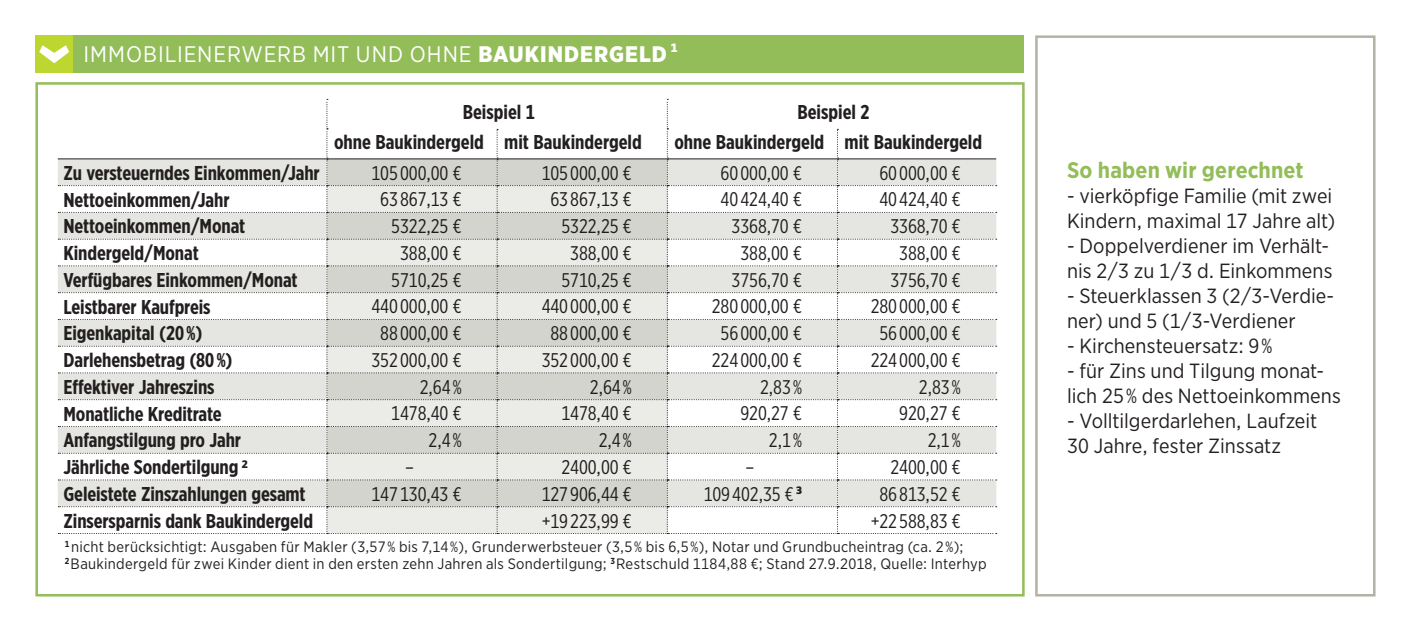
<style>
.page{position:relative;width:1411px;height:638px;background:#fff}
.page>*{position:absolute;margin:0;border:0;box-sizing:border-box;transform-origin:0 0}
.ES_TAB_HL_Mager{font:22.5px "Gotham Narrow";letter-spacing:.04em;color:#fff}
.ES_Marginale_Erklaer{font:700 22.5px "Gotham Narrow";letter-spacing:.005em;color:#93bd59}
.ES_Marginale_Erklaer-2{font:20.5px/25px "Gotham Narrow";letter-spacing:.005em;color:#231f20}
.ES_Tab_Tabelle_bold{font:700 20px "Gotham X Narrow";letter-spacing:-.005em;color:#231f20}
.ES_Tab_Tabelle_Kopf{font:700 20px "Gotham X Narrow";color:#231f20}
.ES_Tab_Tabelle{font:19.75px "Gotham X Narrow";letter-spacing:-.005em;color:#231f20}
.ES_TAB_Fussnote{font:15px/17.5px "Gotham Narrow";letter-spacing:.02em;color:#231f20}
.s1{font-weight:900}
</style>
<div class="page">
<div style="left:1035px;top:35px;width:340px;height:561px;background:#fff;border:2px solid #b2b2a5"></div>
<div style="left:36px;top:35px;width:987px;height:38px;background:#93bd59"></div>
<div style="left:36px;top:35px;width:37px;height:38px;background:#bed630"></div>
<svg style="left:39px;top:45px;width:30px;height:18px"></svg>
<svg style="left:58px;top:99px;width:938px;height:435px"></svg>
<svg style="left:327px;top:159px;width:340px;height:374px;background:#dcdcd7"></svg>
<p class="ES_TAB_HL_Mager" style="left:84px;top:40px;width:595px">IMMOBILIENERWERB MIT UND OHNE <span class="s1">BAUKINDERGELD</span> <sup>1</sup></p>
<p class="ES_Tab_Tabelle_Kopf" style="left:463px;top:100px;width:74px">Beispiel 1</p>
<p class="ES_Tab_Tabelle_Kopf" style="left:797px;top:100px;width:74px">Beispiel 2</p>
<p class="ES_Tab_Tabelle_Kopf" style="left:334px;top:130px;width:151px">ohne Baukindergeld</p>
<p class="ES_Tab_Tabelle_Kopf" style="left:504px;top:130px;width:139px">mit Baukindergeld</p>
<p class="ES_Tab_Tabelle_Kopf" style="left:674px;top:130px;width:151px">ohne Baukindergeld</p>
<p class="ES_Tab_Tabelle_Kopf" style="left:844px;top:130px;width:139px">mit Baukindergeld</p>
<p class="ES_Tab_Tabelle_bold" style="left:63px;top:160px;width:258px">Zu versteuerndes Einkommen/Jahr</p>
<p class="ES_Tab_Tabelle" style="left:371px;top:161px;width:92px">105 000,00 €</p>
<p class="ES_Tab_Tabelle" style="left:541px;top:161px;width:92px">105 000,00 €</p>
<p class="ES_Tab_Tabelle" style="left:720px;top:161px;width:83px">60 000,00 €</p>
<p class="ES_Tab_Tabelle" style="left:879px;top:161px;width:83px">60 000,00 €</p>
<p class="ES_Tab_Tabelle_bold" style="left:63px;top:187px;width:168px">Nettoeinkommen/Jahr</p>
<p class="ES_Tab_Tabelle" style="left:380px;top:188px;width:83px">63 867,13 €</p>
<p class="ES_Tab_Tabelle" style="left:550px;top:188px;width:83px">63 867,13 €</p>
<p class="ES_Tab_Tabelle" style="left:720px;top:188px;width:83px">40 424,40 €</p>
<p class="ES_Tab_Tabelle" style="left:879px;top:188px;width:83px">40 424,40 €</p>
<p class="ES_Tab_Tabelle_bold" style="left:63px;top:214px;width:183px">Nettoeinkommen/Monat</p>
<p class="ES_Tab_Tabelle" style="left:391px;top:214px;width:72px">5322,25 €</p>
<p class="ES_Tab_Tabelle" style="left:561px;top:214px;width:72px">5322,25 €</p>
<p class="ES_Tab_Tabelle" style="left:731px;top:214px;width:72px">3368,70 €</p>
<p class="ES_Tab_Tabelle" style="left:890px;top:214px;width:72px">3368,70 €</p>
<p class="ES_Tab_Tabelle_bold" style="left:63px;top:241px;width:137px">Kindergeld/Monat</p>
<p class="ES_Tab_Tabelle" style="left:400px;top:241px;width:63px">388,00 €</p>
<p class="ES_Tab_Tabelle" style="left:570px;top:241px;width:63px">388,00 €</p>
<p class="ES_Tab_Tabelle" style="left:740px;top:241px;width:63px">388,00 €</p>
<p class="ES_Tab_Tabelle" style="left:899px;top:241px;width:63px">388,00 €</p>
<p class="ES_Tab_Tabelle_bold" style="left:63px;top:267px;width:236px">Verfügbares Einkommen/Monat</p>
<p class="ES_Tab_Tabelle" style="left:391px;top:268px;width:72px">5710,25 €</p>
<p class="ES_Tab_Tabelle" style="left:561px;top:268px;width:72px">5710,25 €</p>
<p class="ES_Tab_Tabelle" style="left:731px;top:268px;width:72px">3756,70 €</p>
<p class="ES_Tab_Tabelle" style="left:890px;top:268px;width:72px">3756,70 €</p>
<p class="ES_Tab_Tabelle_bold" style="left:63px;top:294px;width:149px">Leistbarer Kaufpreis</p>
<p class="ES_Tab_Tabelle" style="left:371px;top:295px;width:92px">440 000,00 €</p>
<p class="ES_Tab_Tabelle" style="left:541px;top:295px;width:92px">440 000,00 €</p>
<p class="ES_Tab_Tabelle" style="left:711px;top:295px;width:92px">280 000,00 €</p>
<p class="ES_Tab_Tabelle" style="left:870px;top:295px;width:92px">280 000,00 €</p>
<p class="ES_Tab_Tabelle_bold" style="left:63px;top:321px;width:140px">Eigenkapital (20 %)</p>
<p class="ES_Tab_Tabelle" style="left:380px;top:321px;width:83px">88 000,00 €</p>
<p class="ES_Tab_Tabelle" style="left:550px;top:321px;width:83px">88 000,00 €</p>
<p class="ES_Tab_Tabelle" style="left:720px;top:321px;width:83px">56 000,00 €</p>
<p class="ES_Tab_Tabelle" style="left:879px;top:321px;width:83px">56 000,00 €</p>
<p class="ES_Tab_Tabelle_bold" style="left:63px;top:348px;width:171px">Darlehensbetrag (80 %)</p>
<p class="ES_Tab_Tabelle" style="left:371px;top:348px;width:92px">352 000,00 €</p>
<p class="ES_Tab_Tabelle" style="left:541px;top:348px;width:92px">352 000,00 €</p>
<p class="ES_Tab_Tabelle" style="left:711px;top:348px;width:92px">224 000,00 €</p>
<p class="ES_Tab_Tabelle" style="left:870px;top:348px;width:92px">224 000,00 €</p>
<p class="ES_Tab_Tabelle_bold" style="left:63px;top:374px;width:152px">Effektiver Jahreszins</p>
<p class="ES_Tab_Tabelle" style="left:420px;top:375px;width:43px">2,64 %</p>
<p class="ES_Tab_Tabelle" style="left:590px;top:375px;width:43px">2,64 %</p>
<p class="ES_Tab_Tabelle" style="left:760px;top:375px;width:43px">2,83 %</p>
<p class="ES_Tab_Tabelle" style="left:918px;top:375px;width:43px">2,83 %</p>
<p class="ES_Tab_Tabelle_bold" style="left:63px;top:401px;width:160px">Monatliche Kreditrate</p>
<p class="ES_Tab_Tabelle" style="left:391px;top:402px;width:72px">1478,40 €</p>
<p class="ES_Tab_Tabelle" style="left:561px;top:402px;width:72px">1478,40 €</p>
<p class="ES_Tab_Tabelle" style="left:740px;top:402px;width:63px">920,27 €</p>
<p class="ES_Tab_Tabelle" style="left:899px;top:402px;width:63px">920,27 €</p>
<p class="ES_Tab_Tabelle_bold" style="left:63px;top:428px;width:179px">Anfangstilgung pro Jahr</p>
<p class="ES_Tab_Tabelle" style="left:428px;top:428px;width:35px">2,4 %</p>
<p class="ES_Tab_Tabelle" style="left:598px;top:428px;width:35px">2,4 %</p>
<p class="ES_Tab_Tabelle" style="left:769px;top:428px;width:35px">2,1 %</p>
<p class="ES_Tab_Tabelle" style="left:927px;top:428px;width:35px">2,1 %</p>
<p class="ES_Tab_Tabelle_bold" style="left:63px;top:455px;width:186px">Jährliche Sondertilgung <sup>2</sup></p>
<p class="ES_Tab_Tabelle" style="left:405px;top:455px;width:10px">–</p>
<p class="ES_Tab_Tabelle" style="left:561px;top:455px;width:72px">2400,00 €</p>
<p class="ES_Tab_Tabelle" style="left:745px;top:455px;width:10px">–</p>
<p class="ES_Tab_Tabelle" style="left:890px;top:455px;width:72px">2400,00 €</p>
<p class="ES_Tab_Tabelle_bold" style="left:63px;top:481px;width:244px">Geleistete Zinszahlungen gesamt</p>
<p class="ES_Tab_Tabelle" style="left:371px;top:482px;width:92px">147 130,43 €</p>
<p class="ES_Tab_Tabelle" style="left:541px;top:482px;width:92px">127 906,44 €</p>
<p class="ES_Tab_Tabelle" style="left:703px;top:482px;width:100px">109 402,35 € <sup>3</sup></p>
<p class="ES_Tab_Tabelle" style="left:879px;top:482px;width:83px">86 813,52 €</p>
<p class="ES_Tab_Tabelle_bold" style="left:63px;top:508px;width:251px">Zinsersparnis dank Baukindergeld</p>
<p class="ES_Tab_Tabelle" style="left:541px;top:509px;width:92px">+19 223,99 €</p>
<p class="ES_Tab_Tabelle" style="left:870px;top:509px;width:92px">+22 588,83 €</p>
<p class="ES_TAB_Fussnote" style="left:65px;top:537px;width:923px"><sup>1</sup> nicht berücksichtigt: Ausgaben für Makler (3,57 % bis 7,14 %), Grunderwerbsteuer (3,5 % bis 6,5 %), Notar und Grundbucheintrag (ca. 2 %);<br><sup>2</sup> Baukindergeld für zwei Kinder dient in den ersten zehn Jahren als Sondertilgung; <sup>3</sup> Restschuld 1184,88 €; Stand 27.9.2018, Quelle: Interhyp</p>
<p class="ES_Marginale_Erklaer" style="left:1066px;top:156px;width:238px">So haben wir gerechnet</p>
<p class="ES_Marginale_Erklaer-2" style="left:1066px;top:183px;width:270px">- vierköpfige Familie (mit zwei<br>Kindern, maximal 17 Jahre alt)</p>
<p class="ES_Marginale_Erklaer-2" style="left:1066px;top:233px;width:267px">- Doppelverdiener im Verhält&shy;nis 2/3 zu 1/3 d. Einkommens</p>
<p class="ES_Marginale_Erklaer-2" style="left:1066px;top:283px;width:269px">- Steuerklassen 3 (2/3-Verdie&shy;ner) und 5 (1/3-Verdiener</p>
<p class="ES_Marginale_Erklaer-2" style="left:1066px;top:333px;width:207px">- Kirchensteuersatz: 9 %</p>
<p class="ES_Marginale_Erklaer-2" style="left:1066px;top:358px;width:275px">- für Zins und Tilgung monat&shy;lich 25 % des Nettoeinkommens</p>
<p class="ES_Marginale_Erklaer-2" style="left:1066px;top:408px;width:252px">- Volltilgerdarlehen, Laufzeit<br>30 Jahre, fester Zinssatz</p>
</div>
